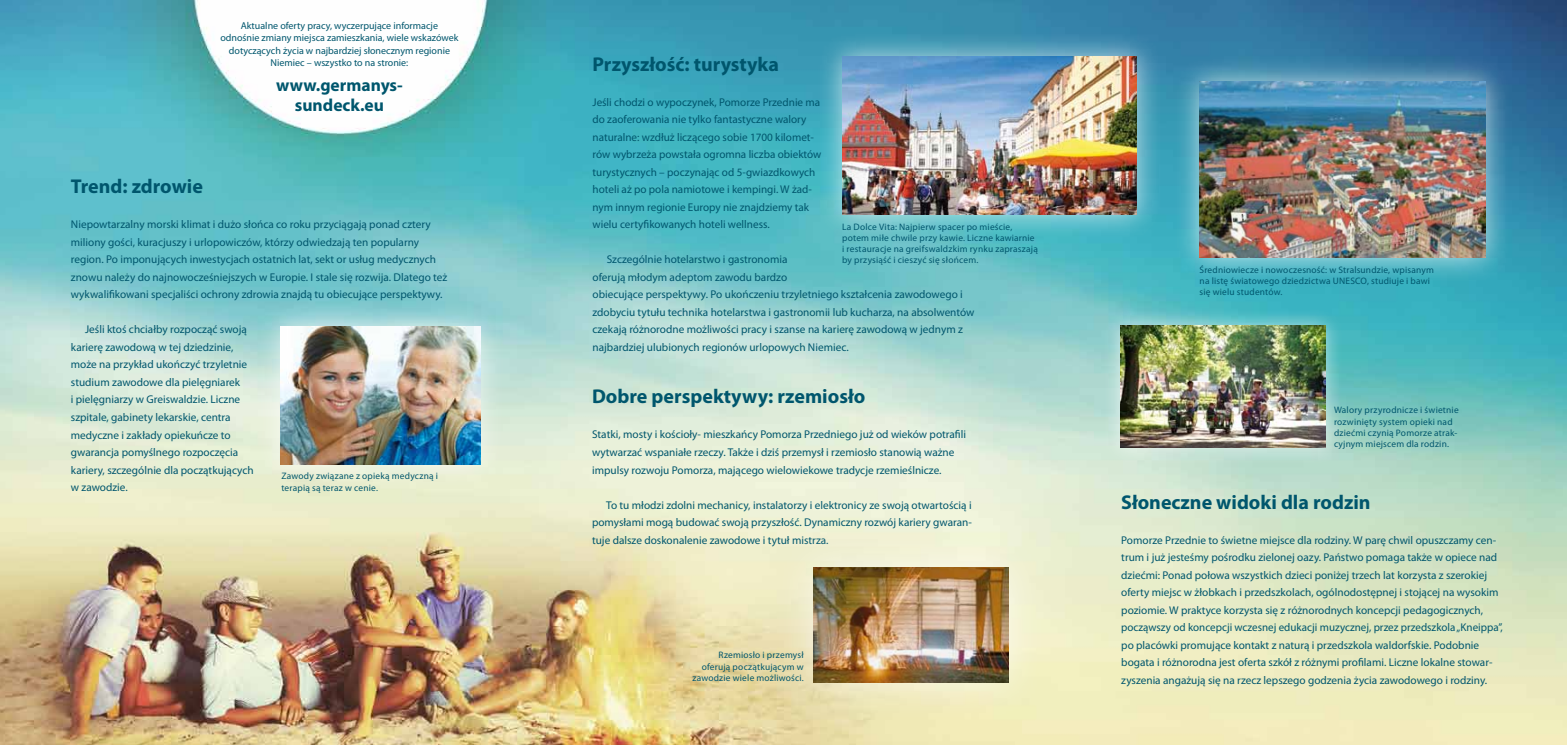
<style>
.page{position:relative;width:1567px;height:745px;background:#fff}
.page>*{position:absolute;margin:0;border:0;box-sizing:border-box;transform-origin:0 0}
.t1{font:700 20px "Myriad Pro";color:#00566d}
.t2{font:700 17.5px/20px "Myriad Pro";color:#00566d;text-align:center}
.t3{font:11.25px/17.5px "Myriad Pro";color:#00566d}
.t4{font:10px/12.5px "Myriad Pro";color:#00566d;text-align:center}
.t5{font:9.38px/11.2px "Myriad Pro";letter-spacing:.02em;color:#00566d}
</style>
<div class="page">
<img style="left:0;top:0;width:1566px;height:744px">
<div style="left:771px;top:524px;width:274px;height:195px;background:#fff;opacity:.7"></div>
<img style="left:813px;top:567px;width:195px;height:115px">
<div style="left:814px;top:28px;width:347px;height:210px;background:#fff;opacity:.7"></div>
<img style="left:842px;top:56px;width:294px;height:158px">
<div style="left:1171px;top:54px;width:338px;height:228px;background:#fff;opacity:.7"></div>
<img style="left:1199px;top:81px;width:286px;height:176px">
<div style="left:253px;top:298px;width:252px;height:190px;background:#fff;opacity:.7"></div>
<img style="left:281px;top:326px;width:199px;height:138px">
<div style="left:1100px;top:305px;width:242px;height:159px;background:#fff;opacity:.7"></div>
<img style="left:1120px;top:325px;width:205px;height:122px">
<p class="t4" style="left:220px;top:19px;width:240px">Aktualne oferty pracy, wyczerpujące informacje odnośnie zmiany miejsca zamieszkania, wiele wskazówek dotyczących życia w najbardziej słonecznym regionie Niemiec – wszystko to na stronie:</p>
<h2 class="t2" style="left:276px;top:75px;width:128px">www.germanys&shy;sundeck.eu</h2>
<h1 class="t1" style="left:71px;top:173px;width:133px">Trend: zdrowie</h1>
<p class="t3" style="left:71px;top:215px;width:378px">Niepowtarzalny morski klimat i dużo słońca co roku przyciągają ponad cztery miliony gości, kuracjuszy i urlopowiczów, którzy odwiedzają ten popularny region. Po imponujących inwestycjach ostatnich lat, sekt or usług medycznych znowu należy do najnowocześniejszych w Europie. I stale się rozwija. Dlatego też wykwalifikowani specjaliści ochrony zdrowia znajdą tu obiecujące perspektywy.</p>
<p class="t3" style="left:71px;top:320px;width:184px;text-indent:14px">Jeśli ktoś chciałby rozpocząć swoją karierę zawodową w tej dziedzinie, może na przykład ukończyć trzyletnie studium zawodowe dla pielęgniarek<br>i pielęgniarzy w Greiswaldzie. Liczne szpitale, gabinety lekarskie, centra medyczne i zakłady opiekuńcze to gwarancja pomyślnego rozpoczęcia kariery, szczególnie dla początkujących w zawodzie.</p>
<p class="t5" style="left:281px;top:470px;width:158px">Zawody związane z opieką medyczną i terapią są teraz w cenie.</p>
<h1 class="t1" style="left:592px;top:51px;width:188px">Przyszłość: turystyka</h1>
<p class="t3" style="left:592px;top:93px;width:230px">Jeśli chodzi o wypoczynek, Pomorze Przednie ma do zaoferowania nie tylko fantastyczne walory naturalne: wzdłuż liczącego sobie 1700 kilomet&shy;rów wybrzeża powstała ogromna liczba obiektów turystycznych – poczynając od 5-gwiazdkowych hoteli aż po pola namiotowe i kempingi. W żad&shy;nym innym regionie Europy nie znajdziemy tak wielu certyfikowanych hoteli wellness.</p>
<p class="t3" style="left:592px;top:250px;width:383px;text-indent:14px">Szczególnie hotelarstwo i gastronomia<br>oferują młodym adeptom zawodu bardzo<br>obiecujące perspektywy. Po ukończeniu trzyletniego kształcenia zawodowego i zdobyciu tytułu technika hotelarstwa i gastronomii lub kucharza, na absolwentów czekają różnorodne możliwości pracy i szanse na karierę zawodową w jednym z najbardziej ulubionych regionów urlopowych Niemiec.</p>
<h1 class="t1" style="left:592px;top:383px;width:275px">Dobre perspektywy: rzemiosło</h1>
<p class="t3" style="left:592px;top:425px;width:375px">Statki, mosty i kościoły- mieszkańcy Pomorza Przedniego już od wieków potrafili wytwarzać wspaniałe rzeczy. Także i dziś przemysł i rzemiosło stanowią ważne impulsy rozwoju Pomorza, mającego wielowiekowe tradycje rzemieślnicze.</p>
<p class="t3" style="left:592px;top:495px;width:381px;text-align:justify;text-indent:14px">To tu młodzi zdolni mechanicy, instalatorzy i elektronicy ze swoją otwartością i pomysłami mogą budować swoją przyszłość. Dynamiczny rozwój kariery gwaran&shy;tuje dalsze doskonalenie zawodowe i tytuł mistrza.</p>
<h1 class="t1" style="left:1121px;top:488px;width:251px">Słoneczne widoki dla rodzin</h1>
<p class="t5" style="left:842px;top:220px;width:197px">La Dolce Vita: Najpierw spacer po mieście, potem miłe chwile przy kawie. Liczne kawiarnie i restauracje na greifswaldzkim rynku zapraszają by przysiąść i cieszyć się słońcem.</p>
<p class="t5" style="left:1199px;top:264px;width:236px">Średniowiecze i nowoczesność: w Stralsundzie, wpisanym na listę światowego dziedzictwa UNESCO, studiuje i bawi się wielu studentów.</p>
<p class="t5" style="left:1333px;top:404px;width:126px">Walory przyrodnicze i świetnie rozwinięty system opieki nad dziećmi czynią Pomorze atrak&shy;cyjnym miejscem dla rodzin.</p>
<p class="t3" style="left:1121px;top:530px;width:383px">Pomorze Przednie to świetne miejsce dla rodziny. W parę chwil opuszczamy cen&shy;trum i już jesteśmy pośrodku zielonej oazy. Państwo pomaga także w opiece nad dziećmi: Ponad połowa wszystkich dzieci poniżej trzech lat korzysta z szerokiej oferty miejsc w żłobkach i przedszkolach, ogólnodostępnej i stojącej na wysokim poziomie. W praktyce korzysta się z różnorodnych koncepcji pedagogicznych, począwszy od koncepcji wczesnej edukacji muzycznej, przez przedszkola „Kneippa”, po placówki promujące kontakt z naturą i przedszkola waldorfskie. Podobnie bogata i różnorodna jest oferta szkół z różnymi profilami. Liczne lokalne stowar&shy;zyszenia angażują się na rzecz lepszego godzenia życia zawodowego i rodziny.</p>
<p class="t5" style="left:692px;top:649px;width:113px;text-align:right">Rzemiosło i przemysł oferują początkującym w zawodzie wiele możliwości.</p>
</div>
